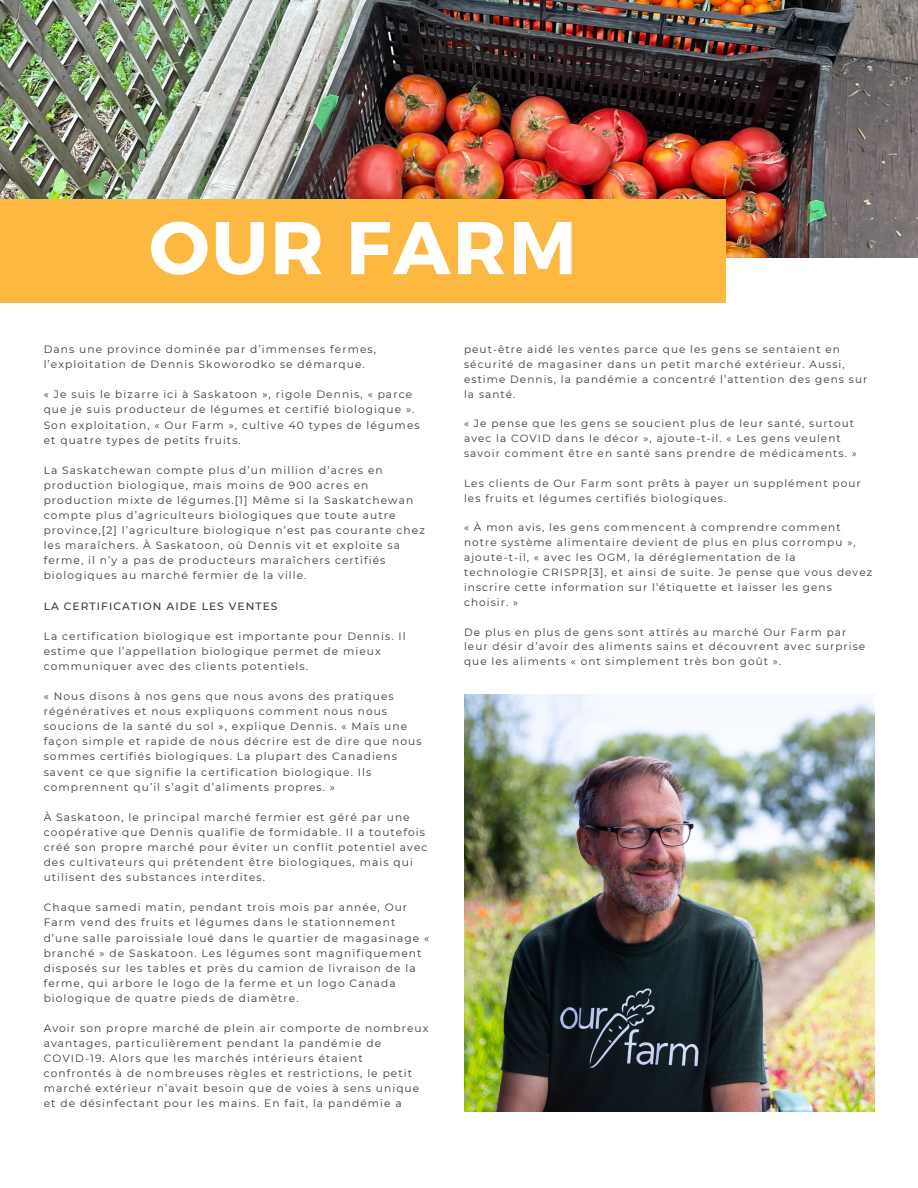
<style>
.page{position:relative;width:918px;height:1188px;background:#fff}
.page>*{position:absolute;margin:0;border:0;box-sizing:border-box;transform-origin:0 0}
.t1{font:700 74.55px "Montserrat";letter-spacing:.03em;color:#fff}
.t2{font:10.65px/15.1px "Montserrat";letter-spacing:.1em;color:#393939}
.t3{font:500 10.65px "Montserrat";letter-spacing:.1em;color:#393939}
.t4{font:10.5px/14.9px "Montserrat";letter-spacing:.1em;color:#393939}
</style>
<div class="page">
<img style="left:0;top:0;width:918px;height:258px">
<div style="left:0;top:200px;width:726px;height:103px;background:#fcb841"></div>
<img style="left:464px;top:695px;width:411px;height:416px">
<p class="t1" style="left:149px;top:199px;width:429px">OUR FARM</p>
<p class="t2" style="left:44px;top:342px;width:334px">Dans une province dominée par d’immenses fermes, l’exploitation de Dennis Skoworodko se démarque.</p>
<p class="t2" style="left:44px;top:387px;width:378px">« Je suis le bizarre ici à Saskatoon », rigole Dennis, « parce que je suis producteur de légumes et certifié biologique ».<br>Son exploitation, « Our Farm », cultive 40 types de légumes et quatre types de petits fruits.</p>
<p class="t2" style="left:44px;top:462px;width:383px">La Saskatchewan compte plus d’un million d’acres en production biologique, mais moins de 900 acres en production mixte de légumes.[1] Même si la Saskatchewan compte plus d’agriculteurs biologiques que toute autre province,[2] l’agriculture biologique n’est pas courante chez les maraîchers. À Saskatoon, où Dennis vit et exploite sa ferme, il n’y a pas de producteurs maraîchers certifiés biologiques au marché fermier de la ville.</p>
<p class="t3" style="left:44px;top:599px;width:235px">LA CERTIFICATION AIDE LES VENTES</p>
<p class="t2" style="left:44px;top:628px;width:364px">La certification biologique est importante pour Dennis. Il estime que l’appellation biologique permet de mieux communiquer avec des clients potentiels.</p>
<p class="t2" style="left:44px;top:689px;width:380px">« Nous disons à nos gens que nous avons des pratiques régénératives et nous expliquons comment nous nous soucions de la santé du sol », explique Dennis. « Mais une façon simple et rapide de nous décrire est de dire que nous sommes certifiés biologiques. La plupart des Canadiens savent ce que signifie la certification biologique. Ils comprennent qu’il s’agit d’aliments propres. »</p>
<p class="t2" style="left:44px;top:809px;width:385px">À Saskatoon, le principal marché fermier est géré par une coopérative que Dennis qualifie de formidable. Il a toutefois créé son propre marché pour éviter un conflit potentiel avec des cultivateurs qui prétendent être biologiques, mais qui utilisent des substances interdites.</p>
<p class="t2" style="left:44px;top:900px;width:387px">Chaque samedi matin, pendant trois mois par année, Our Farm vend des fruits et légumes dans le stationnement d’une salle paroissiale loué dans le quartier de magasinage « branché » de Saskatoon. Les légumes sont magnifiquement disposés sur les tables et près du camion de livraison de la ferme, qui arbore le logo de la ferme et un logo Canada biologique de quatre pieds de diamètre.</p>
<p class="t2" style="left:44px;top:1021px;width:386px">Avoir son propre marché de plein air comporte de nombreux avantages, particulièrement pendant la pandémie de COVID-19. Alors que les marchés intérieurs étaient confrontés à de nombreuses règles et restrictions, le petit marché extérieur n’avait besoin que de voies à sens unique et de désinfectant pour les mains. En fait, la pandémie a</p>
<p class="t4" style="left:464px;top:342px;width:405px">peut-être aidé les ventes parce que les gens se sentaient en sécurité de magasiner dans un petit marché extérieur. Aussi, estime Dennis, la pandémie a concentré l’attention des gens sur la santé.</p>
<p class="t4" style="left:464px;top:416px;width:394px">« Je pense que les gens se soucient plus de leur santé, surtout avec la COVID dans le décor », ajoute-t-il. « Les gens veulent savoir comment être en santé sans prendre de médicaments. »</p>
<p class="t4" style="left:464px;top:476px;width:398px">Les clients de Our Farm sont prêts à payer un supplément pour les fruits et légumes certifiés biologiques.</p>
<p class="t4" style="left:464px;top:520px;width:410px">« À mon avis, les gens commencent à comprendre comment notre système alimentaire devient de plus en plus corrompu », ajoute-t-il, « avec les OGM, la déréglementation de la<br>technologie CRISPR[3], et ainsi de suite. Je pense que vous devez inscrire cette information sur l’étiquette et laisser les gens choisir. »</p>
<p class="t4" style="left:464px;top:624px;width:403px">De plus en plus de gens sont attirés au marché Our Farm par leur désir d’avoir des aliments sains et découvrent avec surprise que les aliments « ont simplement très bon goût ».</p>
</div>
